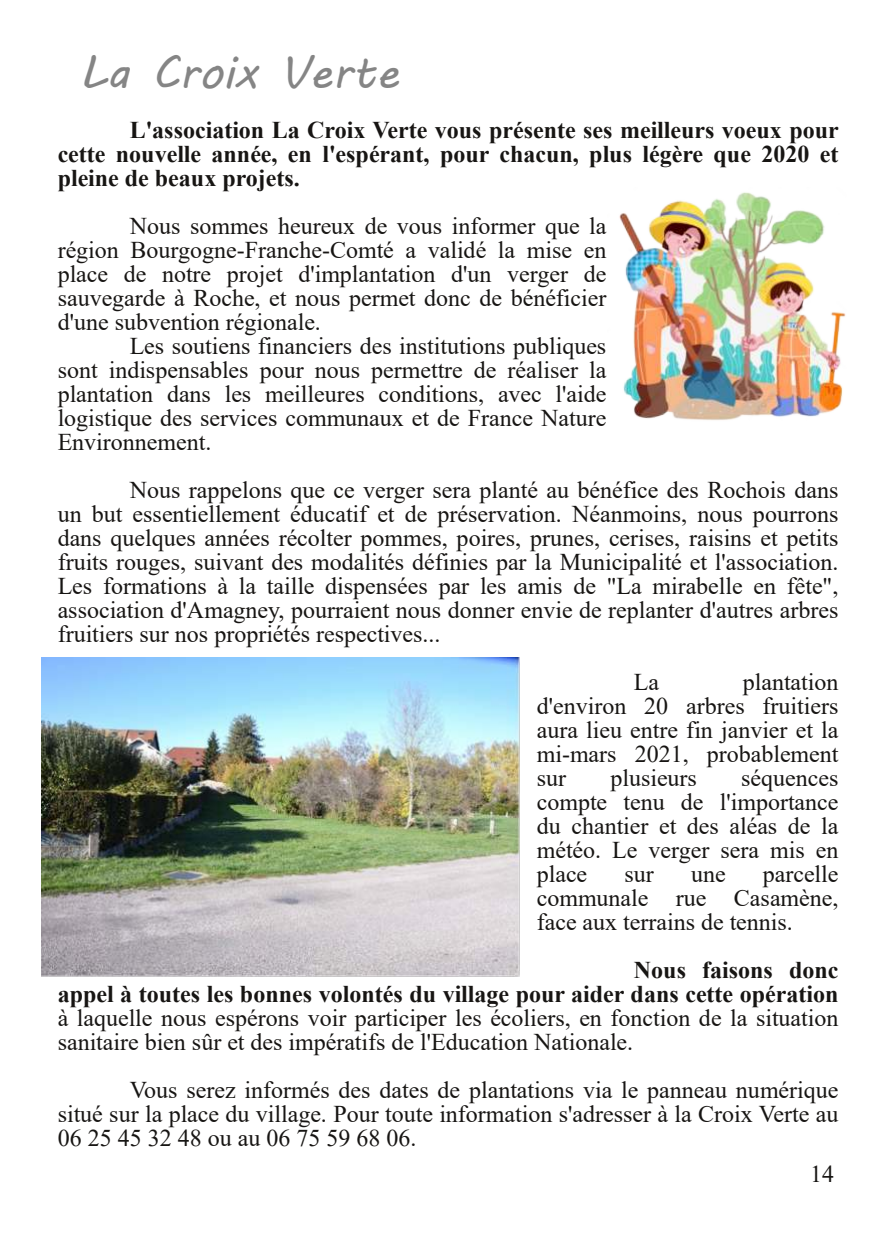
<style>
.page{position:relative;width:896px;height:1248px;background:#fff}
.page>*{position:absolute;margin:0;border:0;box-sizing:border-box;transform-origin:0 0}
.t1{font:46px "MV Boli";color:#858585}
.t2{font:24px/24px "Times New Roman";color:#171513;text-align:justify}
.t3{font:700 24px/24px "Times New Roman";color:#171513;text-align:justify}
</style>
<div class="page">
<img style="left:42px;top:658px;width:477px;height:318px">
<img style="left:619px;top:192px;width:227px;height:228px">
<h1 class="t1" style="left:79px;top:41px;width:321px">La Croix Verte</h1>
<p class="t3" style="left:58px;top:117px;width:782px;text-indent:72px">L'association La Croix Verte vous présente ses meilleurs voeux pour cette nouvelle année, en l'espérant, pour chacun, plus légère que 2020 et pleine de beaux projets.</p>
<p class="t2" style="left:58px;top:213px;width:550px;text-indent:72px">Nous sommes heureux de vous informer que la région Bourgogne-Franche-Comté a validé la mise en place de notre projet d'implantation d'un verger de sauvegarde à Roche, et nous permet donc de bénéficier d'une subvention régionale.</p>
<p class="t2" style="left:58px;top:333px;width:550px;text-indent:72px">Les soutiens financiers des institutions publiques sont indispensables pour nous permettre de réaliser la plantation dans les meilleures conditions, avec l'aide logistique des services communaux et de France Nature Environnement.</p>
<p class="t2" style="left:58px;top:477px;width:782px;text-indent:72px">Nous rappelons que ce verger sera planté au bénéfice des Rochois dans un but essentiellement éducatif et de préservation. Néanmoins, nous pourrons dans quelques années récolter pommes, poires, prunes, cerises, raisins et petits fruits rouges, suivant des modalités définies par la Municipalité et l'association.<br>Les formations à la taille dispensées par les amis de "La mirabelle en fête", association d'Amagney, pourraient nous donner envie de replanter d'autres arbres fruitiers sur nos propriétés respectives...</p>
<p class="t2" style="left:634px;top:669px;width:27px">La</p>
<p class="t2" style="left:537px;top:669px;width:303px;text-indent:206px">plantation d'environ 20 arbres fruitiers aura lieu entre fin janvier et la mi-mars 2021, probablement sur</p>
<p class="t2" style="left:610px;top:765px;width:88px">plusieurs</p>
<p class="t2" style="left:537px;top:765px;width:303px;text-indent:204px">séquences compte tenu de l'importance du chantier et des aléas de la météo. Le verger sera mis en place</p>
<p class="t2" style="left:537px;top:861px;width:303px;text-indent:226px">parcelle communale rue Casamène, face aux terrains de tennis.</p>
<p class="t3" style="left:58px;top:957px;width:782px;text-align:right">Nous faisons donc<br>appel à toutes les bonnes volontés du village pour aider dans cette opération</p>
<p class="t2" style="left:58px;top:1005px;width:782px">à laquelle nous espérons voir participer les écoliers, en fonction de la situation sanitaire bien sûr et des impératifs de l'Education Nationale.</p>
<p class="t2" style="left:58px;top:1077px;width:782px;text-indent:72px">Vous serez informés des dates de plantations via le panneau numérique situé sur la place du village. Pour toute information s'adresser à la Croix Verte au 06 25 45 32 48 ou au 06 75 59 68 06.</p>
<p class="t2" style="left:624px;top:861px;width:31px">sur</p>
<p class="t2" style="left:691px;top:861px;width:36px">une</p>
<p class="t2" style="left:810px;top:1160px;width:25px">14</p>
</div>
